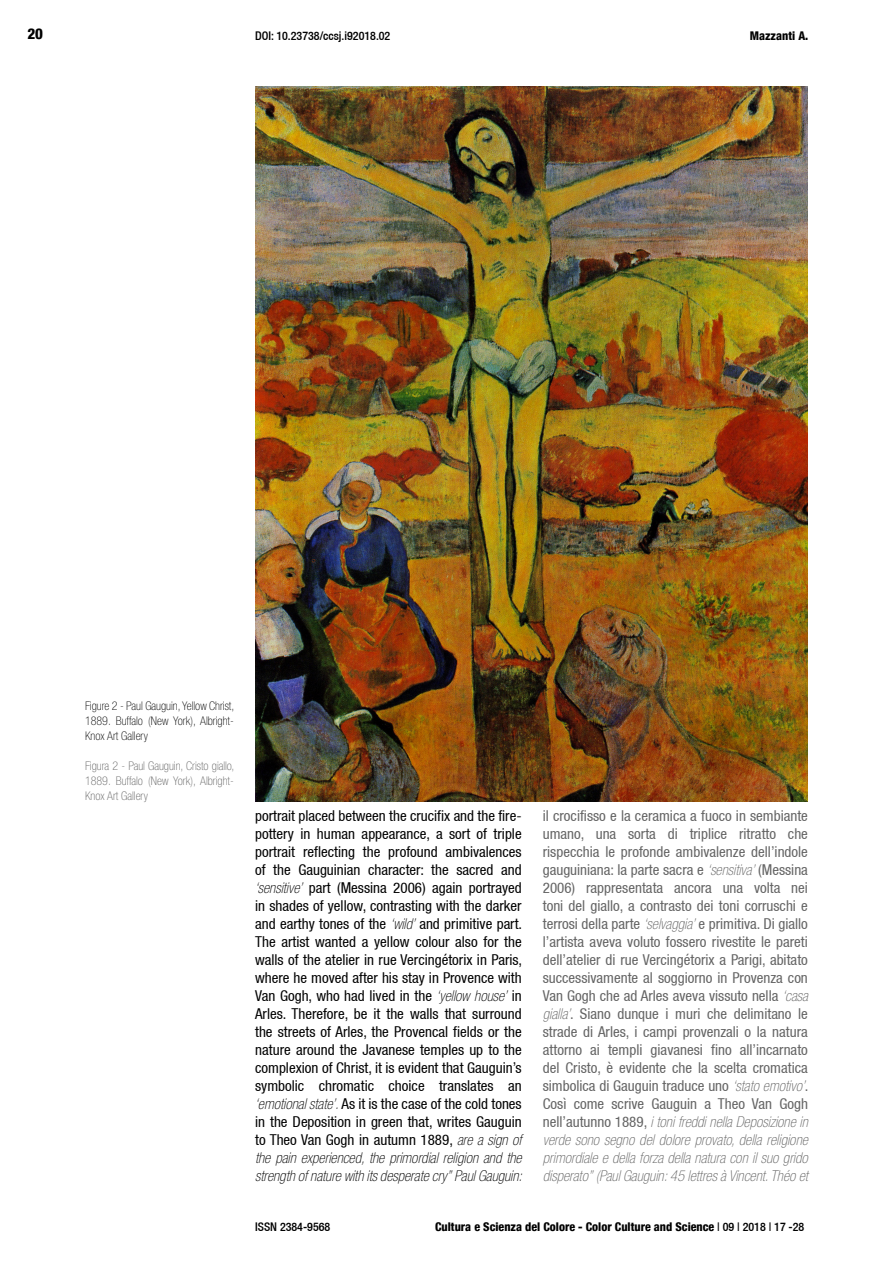
<style>
.page{position:relative;width:893px;height:1263px;background:#fff}
.page>*{position:absolute;margin:0;border:0;box-sizing:border-box;transform-origin:0 0}
.t1{font:condensed 15px/18px "Helvetica 57";color:#000;text-align:justify}
.t2{font:condensed 15px/18px "Helvetica 57";color:#646464;text-align:justify}
.t3{font:italic 100 condensed 15px/18px "Helvetica Neue";color:#646464;text-align:justify}
.t4{font:italic 100 condensed 15px/18px "Helvetica Neue";color:#000}
.t5{font:800 condensed 15px "Helvetica 87";color:#000}
.t6{font:100 condensed 12px/15px "Helvetica Neue";color:#000;text-align:justify}
.t7{font:100 condensed 12px/15px "Helvetica Neue";color:#646464;text-align:justify}
.t8{font:800 condensed 12px "Helvetica 87";color:#000}
.t9{font:500 condensed 12px "Helvetica 67";color:#000}
.s1{font-family:"Helvetica Neue";font-weight:100;font-style:italic}
.s2{font-family:"Helvetica 57";font-weight:400;font-style:normal}
.s3{font-family:"Helvetica 67";font-weight:500}
</style>
<div class="page">
<img style="left:255px;top:87px;width:553px;height:714px">
<p class="t5" style="left:28px;top:25px;width:17px">20</p>
<p class="t9" style="left:255px;top:29px;width:137px">DOI: 10.23738/ccsj.i92018.02</p>
<p class="t8" style="left:750px;top:29px;width:60px">Mazzanti A.</p>
<p class="t6" style="left:85px;top:698px;width:151px">Figure 2 - Paul Gauguin, Yellow Christ, 1889. Buffalo (New York), Albright-Knox Art Gallery</p>
<p class="t7" style="left:85px;top:758px;width:151px">Figura 2 - Paul Gauguin, Cristo giallo, 1889. Buffalo (New York), Albright-Knox Art Gallery</p>
<p class="t1" style="left:255px;top:806px;width:269px">portrait placed between the crucifix and the fire&shy;pottery in human appearance, a sort of triple portrait reflecting the profound ambivalences of the Gauguinian character: the sacred and <span class="s1">‘sensitive’</span> part (Messina 2006) again portrayed in shades of yellow, contrasting with the darker and earthy tones of the <span class="s1">‘wild’</span> and primitive part.<br>The artist wanted a yellow colour also for the walls of the atelier in rue Vercingétorix in Paris, where he moved after his stay in Provence with Van Gogh, who had lived in the <span class="s1">‘yellow house’</span> in Arles. Therefore, be it the walls that surround the streets of Arles, the Provencal fields or the nature around the Javanese temples up to the complexion of Christ, it is evident that Gauguin’s symbolic chromatic choice translates an <span class="s1">‘emotional state’.</span> As it is the case of the cold tones in the Deposition in green that, writes Gauguin to Theo Van Gogh in autumn 1889, <span class="s1">are a sign of</span></p>
<p class="t4" style="left:255px;top:1148px;width:269px">the pain experienced, the primordial religion and the strength of nature with its desperate cry” Paul Gauguin:</p>
<p class="t2" style="left:543px;top:806px;width:267px">il crocifisso e la ceramica a fuoco in sembiante umano, una sorta di triplice ritratto che rispecchia le profonde ambivalenze dell’indole gauguiniana: la parte sacra e <span class="s1">‘sensitiva’</span> (Messina 2006) rappresentata ancora una volta nei toni del giallo, a contrasto dei toni corruschi e terrosi della parte <span class="s1">‘selvaggia’</span> e primitiva. Di giallo l’artista aveva voluto fossero rivestite le pareti dell’atelier di rue Vercingétorix a Parigi, abitato successivamente al soggiorno in Provenza con Van Gogh che ad Arles aveva vissuto nella <span class="s1">‘casa gialla’</span>. Siano dunque i muri che delimitano le strade di Arles, i campi provenzali o la natura attorno ai templi giavanesi fino all’incarnato del Cristo, è evidente che la scelta cromatica simbolica di Gauguin traduce uno <span class="s1">‘stato emotivo’</span>.<br>Così come scrive Gauguin a Theo Van Gogh</p>
<p class="t3" style="left:543px;top:1112px;width:267px"><span class="s2">nell’autunno 1889,</span> i toni freddi nella Deposizione in verde sono segno del dolore provato, della religione primordiale e della forza della natura con il suo grido disperato” (Paul Gauguin: 45 lettres à Vincent. Théo et</p>
<p class="t9" style="left:255px;top:1219px;width:77px">ISSN 2384-9568</p>
<p class="t8" style="left:435px;top:1219px;width:371px">Cultura e Scienza del Colore - Color Culture and Science <span class="s3">| 09 | 2018 | 17 -28</span></p>
</div>
